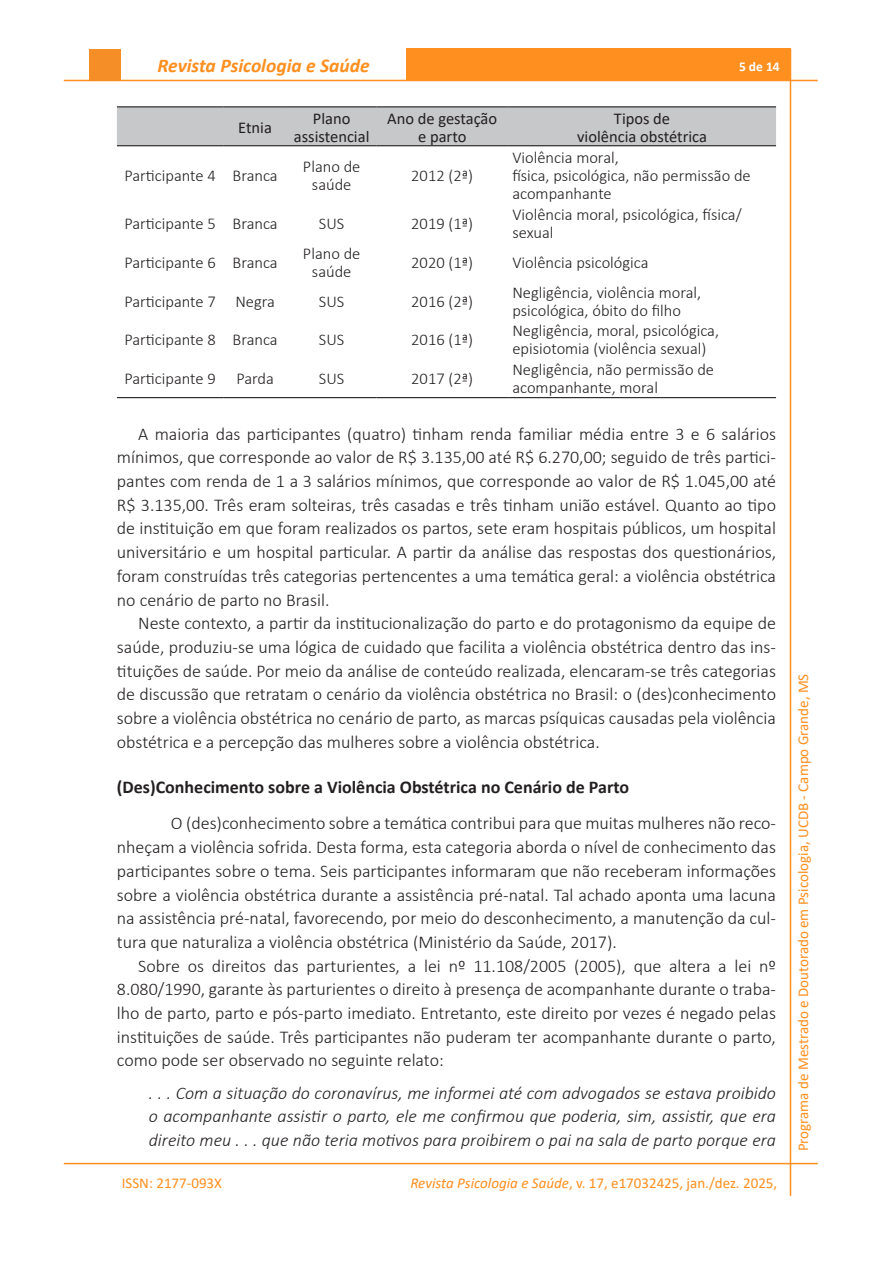
<style>
.page{position:relative;width:893px;height:1263px;background:#fff}
.page>*{position:absolute;margin:0;border:0;box-sizing:border-box;transform-origin:0 0}
.t1{font:italic 700 19.5px "Calibri";color:#ff8f1e}
.Corpo_do_texto{font:300 18px/23.7px "Calibri";color:#231f20;text-align:justify}
.Citação{font:italic 300 18px/23.7px "Calibri";color:#231f20;text-align:justify}
.Subtítulo2{font:700 18px "Calibri";color:#231f20}
.Tabela_corpo{font:300 16.5px/18px "Calibri";color:#231f20}
.Tabela_corpo-2{font:16.5px "Calibri";color:#231f20}
.t2{font:15px "Calibri";color:#ff8f1e}
.t3{font:700 13.5px "Calibri";color:#fff}
.s1{color:#fff}
.s2{font-style:italic}
</style>
<div class="page">
<div style="left:406px;top:49px;width:384px;height:32px;background:#ff8f1e"></div>
<hr style="left:64px;top:80px;width:754px;height:1px;background:#ff8f1e">
<hr style="left:790px;top:49px;width:1px;height:1147px;background:#ff8f1e">
<hr style="left:64px;top:1163px;width:754px;height:1px;background:#ff8f1e">
<div style="left:89px;top:49px;width:32px;height:31px;background:#f68e27"></div>
<div style="left:117px;top:107px;width:659px;height:38px;background:#c7c8ca"></div>
<hr style="left:117px;top:106px;width:106px;height:1px;background:#231f20">
<hr style="left:223px;top:106px;width:64px;height:1px;background:#231f20">
<hr style="left:287px;top:106px;width:89px;height:1px;background:#231f20">
<hr style="left:376px;top:106px;width:132px;height:1px;background:#231f20">
<hr style="left:508px;top:106px;width:268px;height:1px;background:#231f20">
<hr style="left:117px;top:145px;width:106px;height:1px;background:#231f20">
<hr style="left:223px;top:145px;width:64px;height:1px;background:#231f20">
<hr style="left:287px;top:145px;width:89px;height:1px;background:#231f20">
<hr style="left:376px;top:145px;width:132px;height:1px;background:#231f20">
<hr style="left:508px;top:145px;width:268px;height:1px;background:#231f20">
<hr style="left:117px;top:397px;width:106px;height:1px;background:#231f20">
<hr style="left:223px;top:397px;width:64px;height:1px;background:#231f20">
<hr style="left:287px;top:397px;width:89px;height:1px;background:#231f20">
<hr style="left:376px;top:397px;width:132px;height:1px;background:#231f20">
<hr style="left:508px;top:397px;width:268px;height:1px;background:#231f20">
<p class="t1" style="left:158px;top:52px;width:219px">Revista Psicologia e Saúde<span class="s1">.</span></p>
<p class="t3" style="left:739px;top:57px;width:42px">5 de 14</p>
<p class="Tabela_corpo-2" style="left:238px;top:116px;width:35px">Etnia</p>
<p class="Tabela_corpo-2" style="left:313px;top:107px;width:39px">Plano</p>
<p class="Tabela_corpo-2" style="left:294px;top:125px;width:77px">assistencial</p>
<p class="Tabela_corpo-2" style="left:387px;top:107px;width:112px">Ano de gestação</p>
<p class="Tabela_corpo-2" style="left:418px;top:125px;width:50px">e parto</p>
<p class="Tabela_corpo" style="left:124px;top:166px;width:93px">Participante 4</p>
<p class="Tabela_corpo" style="left:233px;top:166px;width:47px">Branca</p>
<p class="Tabela_corpo" style="left:303px;top:157px;width:59px;text-align:center">Plano de saúde</p>
<p class="Tabela_corpo" style="left:411px;top:166px;width:63px">2012 (2ª)</p>
<p class="Tabela_corpo-2" style="left:614px;top:107px;width:58px">Tipos de</p>
<p class="Tabela_corpo-2" style="left:577px;top:125px;width:131px">violência obstétrica</p>
<p class="Tabela_corpo" style="left:512px;top:148px;width:108px">Violência moral,</p>
<p class="Tabela_corpo" style="left:512px;top:166px;width:240px">física, psicológica, não permissão de acompanhante</p>
<p class="Tabela_corpo" style="left:124px;top:214px;width:93px">Participante 5</p>
<p class="Tabela_corpo" style="left:233px;top:214px;width:47px">Branca</p>
<p class="Tabela_corpo" style="left:319px;top:214px;width:27px">SUS</p>
<p class="Tabela_corpo" style="left:411px;top:214px;width:63px">2019 (1ª)</p>
<p class="Tabela_corpo" style="left:512px;top:205px;width:231px">Violência moral, psicológica, física/ sexual</p>
<p class="Tabela_corpo" style="left:124px;top:253px;width:93px">Participante 6</p>
<p class="Tabela_corpo" style="left:233px;top:253px;width:47px">Branca</p>
<p class="Tabela_corpo" style="left:303px;top:244px;width:59px;text-align:center">Plano de saúde</p>
<p class="Tabela_corpo" style="left:411px;top:253px;width:63px">2020 (1ª)</p>
<p class="Tabela_corpo" style="left:512px;top:253px;width:138px">Violência psicológica</p>
<p class="Tabela_corpo" style="left:124px;top:292px;width:93px">Participante 7</p>
<p class="Tabela_corpo" style="left:235px;top:292px;width:41px">Negra</p>
<p class="Tabela_corpo" style="left:319px;top:292px;width:27px">SUS</p>
<p class="Tabela_corpo" style="left:411px;top:292px;width:63px">2016 (2ª)</p>
<p class="Tabela_corpo" style="left:512px;top:283px;width:190px">Negligência, violência moral, psicológica, óbito do filho</p>
<p class="Tabela_corpo" style="left:124px;top:331px;width:93px">Participante 8</p>
<p class="Tabela_corpo" style="left:233px;top:331px;width:47px">Branca</p>
<p class="Tabela_corpo" style="left:319px;top:331px;width:27px">SUS</p>
<p class="Tabela_corpo" style="left:411px;top:331px;width:63px">2016 (1ª)</p>
<p class="Tabela_corpo" style="left:512px;top:322px;width:208px">Negligência, moral, psicológica, episiotomia (violência sexual)</p>
<p class="Tabela_corpo" style="left:124px;top:370px;width:93px">Participante 9</p>
<p class="Tabela_corpo" style="left:236px;top:370px;width:39px">Parda</p>
<p class="Tabela_corpo" style="left:319px;top:370px;width:27px">SUS</p>
<p class="Tabela_corpo" style="left:411px;top:370px;width:63px">2017 (2ª)</p>
<p class="Tabela_corpo" style="left:512px;top:361px;width:203px">Negligência, não permissão de acompanhante, moral</p>
<p class="Corpo_do_texto" style="left:117px;top:422px;width:661px;text-indent:21px">A maioria das participantes (quatro) tinham renda familiar média entre 3 e 6 salários mínimos, que corresponde ao valor de R$ 3.135,00 até R$ 6.270,00; seguido de três partici&shy;pantes com renda de 1 a 3 salários mínimos, que corresponde ao valor de R$ 1.045,00 até R$ 3.135,00. Três eram solteiras, três casadas e três tinham união estável. Quanto ao tipo de instituição em que foram realizados os partos, sete eram hospitais públicos, um hospital universitário e um hospital particular. A partir da análise das respostas dos questionários, foram construídas três categorias pertencentes a uma temática geral: a violência obstétrica no cenário de parto no Brasil.</p>
<p class="Corpo_do_texto" style="left:117px;top:611px;width:661px;text-indent:21px">Neste contexto, a partir da institucionalização do parto e do protagonismo da equipe de saúde, produziu-se uma lógica de cuidado que facilita a violência obstétrica dentro das ins&shy;tituições de saúde. Por meio da análise de conteúdo realizada, elencaram-se três categorias de discussão que retratam o cenário da violência obstétrica no Brasil: o (des)conhecimento sobre a violência obstétrica no cenário de parto, as marcas psíquicas causadas pela violência obstétrica e a percepção das mulheres sobre a violência obstétrica.</p>
<p class="Subtítulo2" style="left:117px;top:774px;width:514px">(Des)Conhecimento sobre a Violência Obstétrica no Cenário de Parto</p>
<p class="Corpo_do_texto" style="left:117px;top:811px;width:661px;text-indent:54px">O (des)conhecimento sobre a temática contribui para que muitas mulheres não reco&shy;nheçam a violência sofrida. Desta forma, esta categoria aborda o nível de conhecimento das participantes sobre o tema. Seis participantes informaram que não receberam informações sobre a violência obstétrica durante a assistência pré-natal. Tal achado aponta uma lacuna na assistência pré-natal, favorecendo, por meio do desconhecimento, a manutenção da cul&shy;tura que naturaliza a violência obstétrica (Ministério da Saúde, 2017).</p>
<p class="Corpo_do_texto" style="left:117px;top:954px;width:661px;text-indent:21px">Sobre os direitos das parturientes, a lei nº 11.108/2005 (2005), que altera a lei nº 8.080/1990, garante às parturientes o direito à presença de acompanhante durante o traba&shy;lho de parto, parto e pós-parto imediato. Entretanto, este direito por vezes é negado pelas instituições de saúde. Três participantes não puderam ter acompanhante durante o parto, como pode ser observado no seguinte relato:</p>
<p class="Citação" style="left:149px;top:1081px;width:629px">. . . Com a situação do coronavírus, me informei até com advogados se estava proibido o acompanhante assistir o parto, ele me confirmou que poderia, sim, assistir, que era direito meu . . . que não teria motivos para proibirem o pai na sala de parto porque era</p>
<p class="t2" style="left:122px;top:1173px;width:102px">ISSN: 2177-093X</p>
<p class="t2" style="left:410px;top:1173px;width:368px"><span class="s2">Revista Psicologia e Saúde</span>, v. 17, e17032425, jan./dez. 2025,</p>
<p class="t2" style="left:793px;top:1151px;width:479px;rotate:-90deg">Programa de Mestrado e Doutorado em Psicologia, UCDB - Campo Grande, MS</p>
</div>
